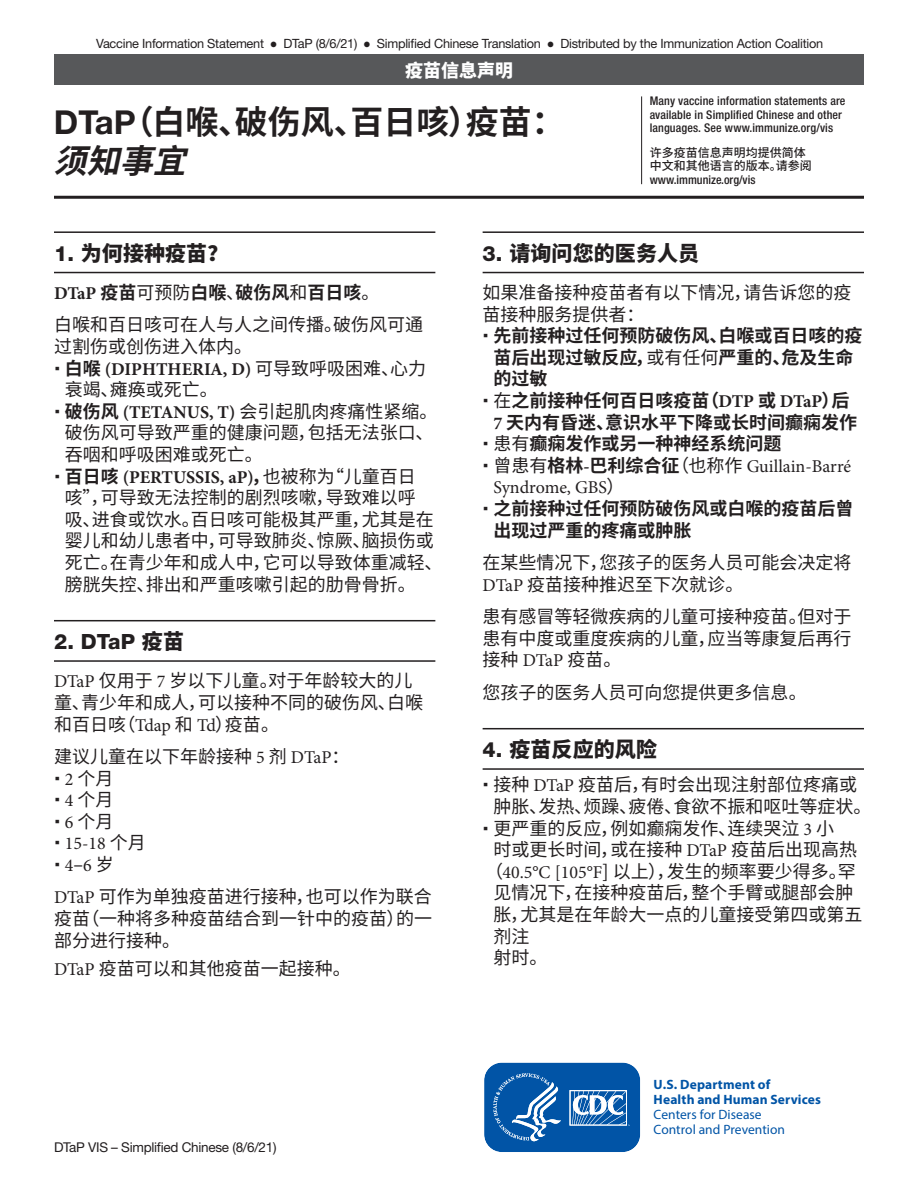
<style>
.page{position:relative;width:918px;height:1188px;background:#fff}
.page>*{position:absolute;margin:0;border:0;box-sizing:border-box;transform-origin:0 0}
.t1{font:700 33px/39.6px "Noto Sans CJ Ksc";color:#231f20}
.t2{font:900 21px "Noto Sans CJ Ksc";letter-spacing:.005em;color:#231f20}
.t3{font:800 21px "Helvetica Neue LT Std";color:#231f20}
.t4{font:18px/21.6px "Noto Sans CJ Ksc";color:#231f20}
.t5{font:700 18px/21.6px "Noto Sans CJ Ksc";color:#231f20}
.t6{font:700 18px "Minion Pro";color:#231f20}
.t7{font:18px/21.6px "Minion Pro";color:#231f20}
.t8{font:900 18px "Noto Sans CJ Ksc";color:#fff}
.t9{font:700 13.5px/15px "Myriad Pro";letter-spacing:.01em;color:#0154a6}
.t10{font:13.5px/15px "Myriad Pro";color:#0154a6}
.t11{font:13.5px "Helvetica Neue LT Std";letter-spacing:-.02em;color:#231f20}
.t12{font:12.75px "Helvetica Neue LT Std";letter-spacing:-.02em;color:#231f20}
.t13{font:500 condensed 12px/13.5px "Helvetica Neue LT Std";letter-spacing:.01em;color:#231f20}
.t14{font:500 12px/13.5px "Noto Sans CJ Ksc";color:#231f20}
.s1{font-family:"Microsoft Sans Serif"}
.s2{font-family:"Helvetica Neue LT Std"}
.s3{font-style:italic}
.s4{font-family:"Helvetica Neue LT Std";font-weight:800}
.s5{font-family:"Minion Pro";font-weight:700}
.s6{font-weight:700}
.s7{font-family:"Noto Sans CJ Ksc"}
.s8{font-family:"Noto Sans CJ Ksc";font-weight:400}
.s9{font-family:"Noto Sans CJ Ksc";font-weight:900}
.s10{font-family:"Minion Pro"}
.s11{font-weight:400}
.s12{font-family:"Noto Sans CJ Ksc";font-weight:700}
</style>
<div class="page">
<div style="left:54px;top:54px;width:810px;height:31px;background:#57585a"></div>
<hr style="left:641px;top:96px;width:1px;height:88px;background:#231f20">
<hr style="left:54px;top:196px;width:810px;height:3px;background:#231f20">
<svg style="left:484px;top:1062px;width:157px;height:90px;background:#296fb4"></svg>
<hr style="left:54px;top:272px;width:381px;height:1px;background:#231f20">
<hr style="left:54px;top:231px;width:381px;height:2px;background:#231f20">
<hr style="left:54px;top:660px;width:381px;height:2px;background:#231f20">
<hr style="left:54px;top:620px;width:381px;height:1px;background:#231f20">
<hr style="left:483px;top:272px;width:381px;height:1px;background:#231f20">
<hr style="left:483px;top:231px;width:381px;height:2px;background:#231f20">
<hr style="left:483px;top:768px;width:381px;height:2px;background:#231f20">
<hr style="left:483px;top:728px;width:381px;height:1px;background:#231f20">
<p class="t12" style="left:96px;top:36px;width:729px">Vaccine Information Statement <span class="s1">●</span> DTaP (8/6/21) <span class="s1">●</span> Simplified Chinese Translation <span class="s1">●</span> Distributed by the Immunization Action Coalition</p>
<p class="t8" style="left:405px;top:60px;width:109px">疫苗信息声明</p>
<h1 class="t1" style="left:54px;top:102px;width:512px"><span class="s2">DTaP</span>（白喉、破伤风、百日咳）疫苗：<span class="s3">须知事宜</span></h1>
<p class="t13" style="left:650px;top:94px;width:197px">Many vaccine information statements are available in Simplified Chinese and other languages. See www.immunize.org/vis</p>
<p class="t14" style="left:650px;top:146px;width:163px">许多疫苗信息声明均提供简体中文和其他语言的版本。请参阅</p>
<p class="t13" style="left:650px;top:173px;width:107px">www.immunize.org/vis</p>
<p class="t2" style="left:54px;top:241px;width:176px"><span class="s4">1.</span> 为何接种疫苗？</p>
<p class="t4" style="left:54px;top:277px;width:370px;line-height:32.4px"><span class="s5">DTaP</span> <span class="s6">疫苗</span>可预防<span class="s6">白喉</span>、<span class="s6">破伤风</span>和<span class="s6">百日咳</span>。<br>白喉和百日咳可在人与人之间传播。破伤风可通</p>
<p class="t4" style="left:54px;top:336px;width:200px">过割伤或创伤进入体内。</p>
<p class="t6" style="left:65px;top:356px;width:363px"><span class="s7">白喉</span> (DIPHTHERIA, D) <span class="s8">可导致呼吸困难、心力</span></p>
<p class="t4" style="left:65px;top:379px;width:155px">衰竭、瘫痪或死亡。</p>
<p class="t6" style="left:65px;top:399px;width:374px"><span class="s7">破伤风</span> (TETANUS, T) <span class="s8">会引起肌肉疼痛性紧缩。</span></p>
<p class="t4" style="left:65px;top:422px;width:370px">破伤风可导致严重的健康问题，包括无法张口、吞咽和呼吸困难或死亡。</p>
<p class="t6" style="left:65px;top:464px;width:353px"><span class="s7">百日咳</span> (PERTUSSIS, aP)<span class="s7">，</span><span class="s8">也被称为“儿童百日</span></p>
<p class="t4" style="left:65px;top:487px;width:379px">咳”，可导致无法控制的剧烈咳嗽，导致难以呼<br>吸、进食或饮水。百日咳可能极其严重，尤其是在婴儿和幼儿患者中，可导致肺炎、惊厥、脑损伤或死亡。在青少年和成人中，它可以导致体重减轻、膀胱失控、排出和严重咳嗽引起的肋骨骨折。</p>
<p class="t3" style="left:54px;top:629px;width:132px">2. DTaP <span class="s9">疫苗</span></p>
<p class="t4" style="left:54px;top:670px;width:370px"><span class="s10">DTaP</span> 仅用于 <span class="s10">7</span> 岁以下儿童。对于年龄较大的儿童、青少年和成人，可以接种不同的破伤风、白喉和百日咳（<span class="s10">Tdap</span> 和 <span class="s10">Td</span>）疫苗。</p>
<p class="t4" style="left:65px;top:746px;width:286px;text-indent:-11px">建议儿童在以下年龄接种 <span class="s10">5</span> 剂 <span class="s10">DTaP</span>：<br><span class="s10">2</span> 个月<br><span class="s10">4</span> 个月<br><span class="s10">6</span> 个月</p>
<p class="t7" style="left:65px;top:833px;width:83px">15-18 <span class="s7">个月<br></span>4<span class="s7">–</span>6 <span class="s7">岁</span></p>
<p class="t4" style="left:54px;top:886px;width:379px;text-align:justify"><span class="s10">DTaP</span> 可作为单独疫苗进行接种，也可以作为联合疫苗（一种将多种疫苗结合到一针中的疫苗）的一部分进行接种。</p>
<p class="t4" style="left:54px;top:958px;width:298px"><span class="s10">DTaP</span> 疫苗可以和其他疫苗一起接种。</p>
<p class="t11" style="left:54px;top:1139px;width:224px">DTaP VIS – Simplified Chinese (8/6/21)</p>
<p class="t2" style="left:483px;top:241px;width:218px"><span class="s4">3.</span> 请询问您的医务人员</p>
<p class="t4" style="left:483px;top:282px;width:370px">如果准备接种疫苗者有以下情况，请告诉您的疫苗接种服务提供者：</p>
<p class="t5" style="left:493px;top:325px;width:370px">先前接种过任何预防破伤风、白喉或百日咳的疫苗后出现过敏反应，<span class="s11">或有任何</span>严重的、危及生命的过敏<br><span class="s11">在</span>之前接种任何百日咳疫苗（<span class="s10">DTP</span> 或 <span class="s10">DTaP</span>）后<br><span class="s10">7</span> 天内有昏迷、意识水平下降或长时间癫痫发作<span class="s11">患有</span>癫痫发作或另一种神经系统问题</p>
<p class="t7" style="left:493px;top:455px;width:359px"><span class="s7">曾患有</span><span class="s12">格林</span><span class="s6">-</span><span class="s12">巴利综合征</span><span class="s7">（也称作</span> Guillain-Barré<br>Syndrome, GBS<span class="s7">）</span></p>
<p class="t5" style="left:493px;top:498px;width:361px">之前接种过任何预防破伤风或白喉的疫苗后曾出现过严重的疼痛或肿胀</p>
<p class="t4" style="left:483px;top:552px;width:370px">在某些情况下，您孩子的医务人员可能会决定将<br><span class="s10">DTaP</span> 疫苗接种推迟至下次就诊。</p>
<p class="t4" style="left:483px;top:606px;width:370px;text-align:justify">患有感冒等轻微疾病的儿童可接种疫苗。但对于患有中度或重度疾病的儿童，应当等康复后再行接种 <span class="s10">DTaP</span> 疫苗。</p>
<p class="t4" style="left:483px;top:682px;width:326px">您孩子的医务人员可向您提供更多信息。</p>
<p class="t2" style="left:483px;top:737px;width:176px"><span class="s4">4.</span> 疫苗反应的风险</p>
<p class="t4" style="left:493px;top:774px;width:365px">接种 <span class="s10">DTaP</span> 疫苗后，有时会出现注射部位疼痛或</p>
<p class="t4" style="left:493px;top:796px;width:380px">肿胀、发热、烦躁、疲倦、食欲不振和呕吐等症状。</p>
<p class="t4" style="left:493px;top:818px;width:342px">更严重的反应，例如癫痫发作、连续哭泣 <span class="s10">3</span> 小</p>
<p class="t4" style="left:493px;top:839px;width:365px">时或更长时间，或在接种 <span class="s10">DTaP</span> 疫苗后出现高热</p>
<p class="t4" style="left:485px;top:861px;width:372px">（<span class="s10">40.5°C [105°F</span>] 以上），发生的频率要少得多。罕</p>
<p class="t4" style="left:493px;top:882px;width:361px">见情况下，在接种疫苗后，整个手臂或腿部会肿</p>
<p class="t4" style="left:493px;top:904px;width:370px">胀，尤其是在年龄大一点的儿童接受第四或第五</p>
<p class="t4" style="left:493px;top:926px;width:37px">剂注</p>
<p class="t4" style="left:493px;top:947px;width:56px">射时。</p>
<p class="t9" style="left:654px;top:1077px;width:169px">U.S. Department of<br>Health and Human Services</p>
<p class="t10" style="left:654px;top:1107px;width:133px">Centers for Disease<br>Control and Prevention</p>
</div>
